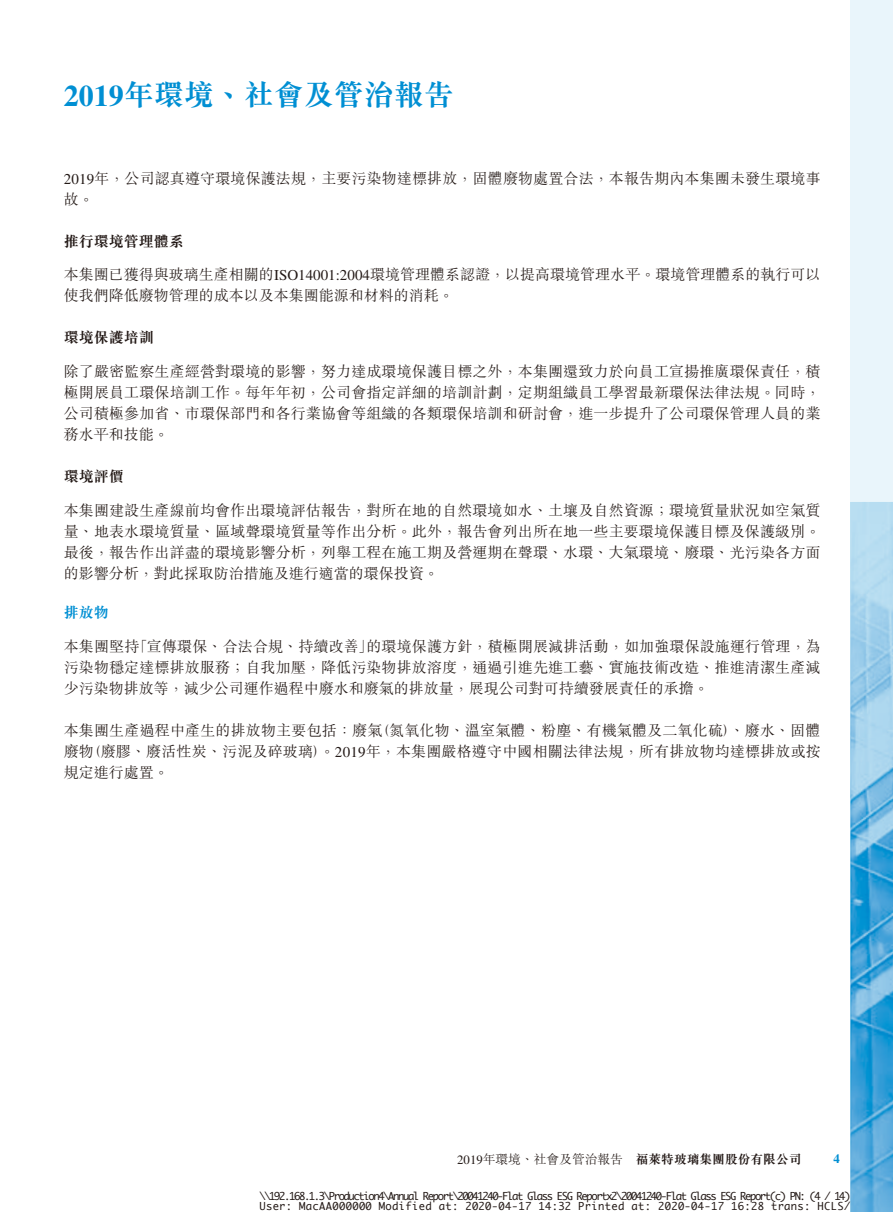
<style>
.page{position:relative;width:893px;height:1212px;background:#fff}
.page>*{position:absolute;margin:0;border:0;box-sizing:border-box;transform-origin:0 0}
.t1{font:700 30px "M Sung HK";color:#008fd3}
.t2{font:300 15px/21px "M Sung HK";letter-spacing:.01em;color:#231916}
.t3{font:700 15px "M Sung HK";color:#231916}
.t4{font:700 15px "M Sung HK";color:#008fd3}
.t5{font:300 12.75px "M Sung HK";color:#231916}
.t6{font:700 12.75px "M Sung HK";color:#231916}
.t7{font:700 12.75px "Times LT Std";color:#008fd3}
.t8{font:10.5px/10.5px "Monaco";letter-spacing:-.13em;color:#231916;text-align:right}
.t9{font:10.5px "Monaco";letter-spacing:.03em;color:#231916}
.s1{font-family:"Times LT Std"}
.s2{font-family:"Times LT Std";font-weight:400}
</style>
<div class="page">
<div style="left:850px;top:0;width:43px;height:502px;background:#e9f5fb"></div>
<svg style="left:850px;top:502px;width:43px;height:710px;background:#6eb8e1"></svg>
<h1 class="t1" style="left:64px;top:74px;width:392px"><span class="s1">2019</span>年環境、社會及管治報告</h1>
<p class="t2" style="left:64px;top:167px;width:758px"><span class="s2">2019</span>年，公司認真遵守環境保護法規，主要污染物達標排放，固體廢物處置合法，本報告期內本集團未發生環境事故。</p>
<p class="t3" style="left:64px;top:230px;width:121px">推行環境管理體系</p>
<p class="t2" style="left:64px;top:264px;width:758px">本集團已獲得與玻璃生產相關的<span class="s2">ISO14001:2004</span>環境管理體系認證，以提高環境管理水平。環境管理體系的執行可以使我們降低廢物管理的成本以及本集團能源和材料的消耗。</p>
<p class="t3" style="left:64px;top:327px;width:91px">環境保護培訓</p>
<p class="t2" style="left:64px;top:360px;width:758px;text-align:justify">除了嚴密監察生產經營對環境的影響，努力達成環境保護目標之外，本集團還致力於向員工宣揚推廣環保責任，積極開展員工環保培訓工作。每年年初，公司會指定詳細的培訓計劃，定期組織員工學習最新環保法律法規。同時，公司積極參加省、市環保部門和各行業協會等組織的各類環保培訓和研討會，進一步提升了公司環保管理人員的業務水平和技能。</p>
<p class="t3" style="left:64px;top:466px;width:61px">環境評價</p>
<p class="t2" style="left:64px;top:499px;width:758px;text-align:justify">本集團建設生產線前均會作出環境評估報告，對所在地的自然環境如水、土壤及自然資源；環境質量狀況如空氣質量、地表水環境質量、區域聲環境質量等作出分析。此外，報告會列出所在地一些主要環境保護目標及保護級別。最後，報告作出詳盡的環境影響分析，列舉工程在施工期及營運期在聲環、水環、大氣環境、廢環、光污染各方面的影響分析，對此採取防治措施及進行適當的環保投資。</p>
<p class="t4" style="left:64px;top:602px;width:46px">排放物</p>
<p class="t2" style="left:366px;top:635px;width:456px">的環境保護方針，積極開展減排活動，如加強環保設施運行管理，為</p>
<p class="t2" style="left:133px;top:635px;width:241px">「宣傳環保、合法合規、持續改善」</p>
<p class="t2" style="left:64px;top:635px;width:758px">本集團堅持<br>污染物穩定達標排放服務；自我加壓，降低污染物排放溶度，通過引進先進工藝、實施技術改造、推進清潔生產減少污染物排放等，減少公司運作過程中廢水和廢氣的排放量，展現公司對可持續發展責任的承擔。</p>
<p class="t2" style="left:375px;top:719px;width:447px">（氮氧化物、溫室氣體、粉塵、有機氣體及二氧化硫）、廢水、固體</p>
<p class="t2" style="left:87px;top:719px;width:736px;text-indent:-23px">本集團生產過程中產生的排放物主要包括：廢氣<br>（廢膠、廢活性炭、污泥及碎玻璃）。<span class="s2">2019</span>年，本集團嚴格遵守中國相關法律法規，所有排放物均達標排放或按</p>
<p class="t2" style="left:64px;top:740px;width:107px">廢物<br>規定進行處置。</p>
<p class="t5" style="left:457px;top:1150px;width:167px"><span class="s2">2019</span>年環境、社會及管治報告</p>
<p class="t6" style="left:636px;top:1150px;width:167px">福萊特玻璃集團股份有限公司</p>
<p class="t7" style="left:833px;top:1151px;width:8px">4</p>
<p class="t8" style="left:259px;top:1190px;width:593px">\\192.168.1.3\Production \4 Annual Report\20041240-Flat Glass ESG Reportx \2 20041240-Flat Glass ESG Report c ( ) P N /4 ): 1 4 (<br>HCLS/</p>
<p class="t9" style="left:379px;top:1197px;width:54px">Modified</p>
<p class="t9" style="left:578px;top:1197px;width:48px">Printed</p>
<p class="t9" style="left:299px;top:1197px;width:74px">MacAA000000</p>
<p class="t8" style="left:465px;top:1201px;width:68px">2020-04-17</p>
<p class="t8" style="left:538px;top:1201px;width:34px">14:32</p>
<p class="t8" style="left:658px;top:1201px;width:68px">2020-04-17</p>
<p class="t8" style="left:731px;top:1201px;width:34px">16:28</p>
<p class="t8" style="left:259px;top:1201px;width:34px">User:</p>
<p class="t8" style="left:439px;top:1201px;width:21px">at:</p>
<p class="t8" style="left:631px;top:1201px;width:21px">at:</p>
<p class="t8" style="left:771px;top:1201px;width:41px">trans:</p>
</div>
